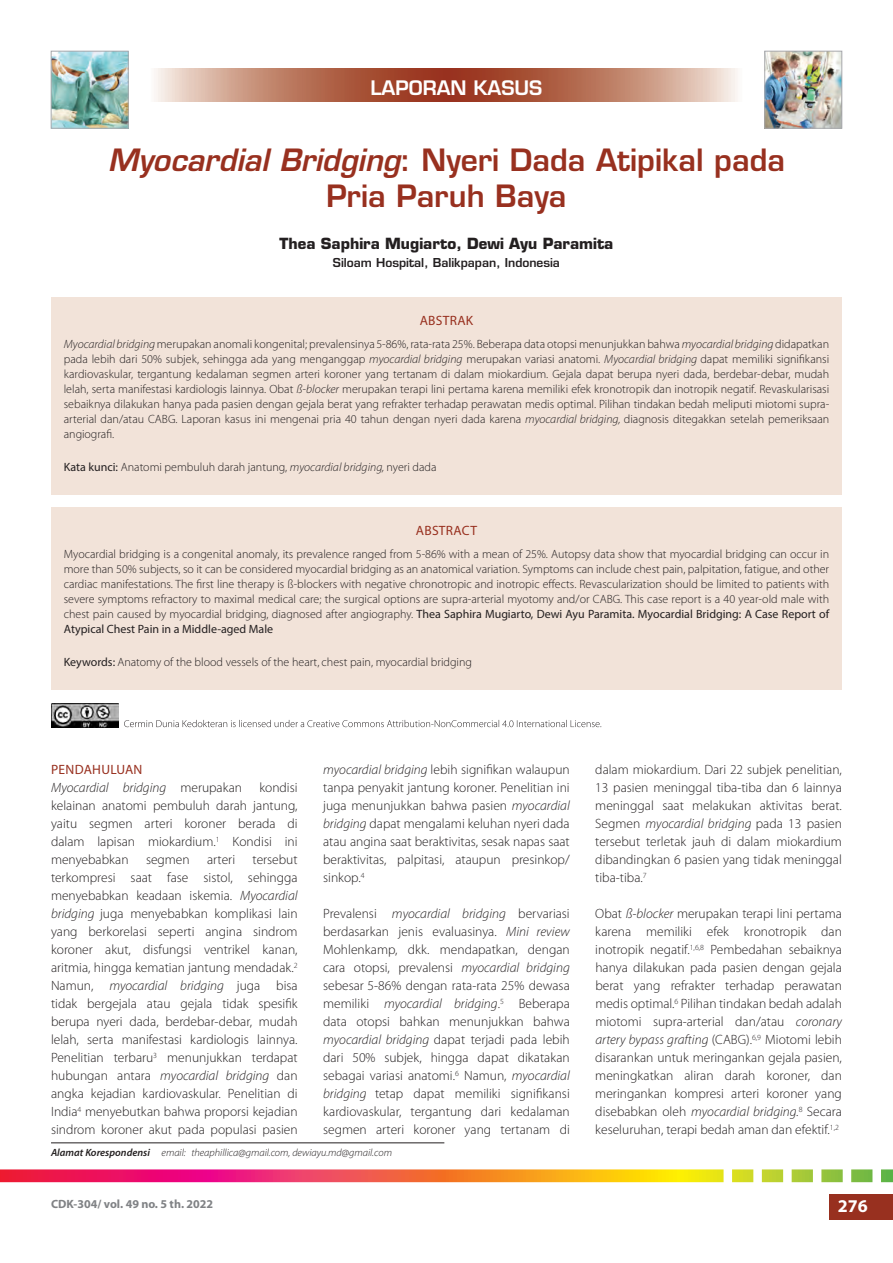
<style>
.page{position:relative;width:893px;height:1263px;background:#fff}
.page>*{position:absolute;margin:0;border:0;box-sizing:border-box;transform-origin:0 0}
.Eurostile_-_H1{font:600 30px/36px "Eurostile LT Std";color:#98301f;text-align:center}
.t1{font:600 19.5px "Eurostile LT Std";color:#fff}
.t2{font:700 18px "Myriad Pro";color:#fff}
.Eurostile_-_H2{font:700 15px "Eurostile LT Std";color:#231f20}
.MP_default{font:300 13.5px/18px "Myriad Pro";color:#231f20;text-align:justify}
.MP_default-2{font:italic 300 13.5px "Myriad Pro";color:#231f20}
.MP_abstrak_H1___colo{font:13.5px "Myriad Pro";letter-spacing:.02em;color:#98301f}
.MP_H1___color{font:13.5px "Myriad Pro";letter-spacing:.02em;color:#98301f}
.MP_abstrak_default{font:300 12px/15px "Myriad Pro";color:#231f20;text-align:justify}
.Eurostile_-_H3_BR{font:600 12px "Eurostile LT Std";color:#231f20}
.t3{font:700 12px "Myriad Pro";color:#808285}
.Korespondensi_H2{font:italic 300 10.5px "Myriad Pro";color:#231f20}
.t4{font:italic 600 10.5px "Myriad Pro";color:#231f20}
.s1{font-style:italic}
.s2{font-weight:400}
.s3{font-style:normal}
.s4{font-weight:300}
</style>
<div class="page">
<div style="left:829px;top:1194px;width:64px;height:26px;background:#98301f"></div>
<svg style="left:0;top:1169px;width:893px;height:13px;background:#e87c50"></svg>
<hr style="left:51px;top:1142px;width:393px;height:1px;background:#231f20">
<img style="left:767px;top:53px;width:73px;height:73px">
<div style="left:765px;top:51px;width:77px;height:77px;border:1px solid #a8a9ad"></div>
<img style="left:53px;top:53px;width:73px;height:73px">
<div style="left:51px;top:51px;width:77px;height:77px;border:1px solid #a8a9ad"></div>
<svg style="left:154px;top:68px;width:292px;height:34px;background:#bd7e68"></svg>
<svg style="left:446px;top:68px;width:292px;height:34px;background:#bd7c67"></svg>
<div style="left:51px;top:297px;width:791px;height:198px;background:#f2e3d9"></div>
<div style="left:51px;top:508px;width:791px;height:182px;background:#f2e3d9"></div>
<svg style="left:124px;top:720px;width:477px;height:7px"></svg>
<img style="left:51px;top:703px;width:68px;height:24px">
<h2 class="t1" style="left:371px;top:76px;width:173px">LAPORAN KASUS</h2>
<p class="Eurostile_-_H1" style="left:108px;top:142px;width:679px"><span class="s1">Myocardial Bridging</span>: Nyeri Dada Atipikal pada<br>Pria Paruh Baya</p>
<p class="Eurostile_-_H2" style="left:280px;top:234px;width:335px">Thea Saphira Mugiarto, Dewi Ayu Paramita</p>
<p class="Eurostile_-_H3_BR" style="left:333px;top:255px;width:229px">Siloam Hospital, Balikpapan, Indonesia</p>
<p class="MP_abstrak_H1___colo" style="left:420px;top:312px;width:55px">ABSTRAK</p>
<p class="MP_abstrak_default" style="left:64px;top:337px;width:767px"><span class="s1">Myocardial bridging</span> merupakan anomali kongenital; prevalensinya 5-86%, rata-rata 25%. Beberapa data otopsi menunjukkan bahwa <span class="s1">myocardial bridging</span> didapatkan pada lebih dari 50% subjek, sehingga ada yang menganggap <span class="s1">myocardial bridging</span> merupakan variasi anatomi. <span class="s1">Myocardial bridging</span> dapat memiliki signifikansi kardiovaskular, tergantung kedalaman segmen arteri koroner yang tertanam di dalam miokardium. Gejala dapat berupa nyeri dada, berdebar-debar, mudah lelah, serta manifestasi kardiologis lainnya. Obat <span class="s1">ß-blocker</span> merupakan terapi lini pertama karena memiliki efek kronotropik dan inotropik negatif. Revaskularisasi sebaiknya dilakukan hanya pada pasien dengan gejala berat yang refrakter terhadap perawatan medis optimal. Pilihan tindakan bedah meliputi miotomi supra&shy;arterial dan/atau CABG. Laporan kasus ini mengenai pria 40 tahun dengan nyeri dada karena <span class="s1">myocardial bridging,</span> diagnosis ditegakkan setelah pemeriksaan angiografi.</p>
<p class="MP_abstrak_default" style="left:64px;top:460px;width:374px"><span class="s2">Kata kunci:</span> Anatomi pembuluh darah jantung, <span class="s1">myocardial bridging,</span> nyeri dada</p>
<p class="MP_abstrak_H1___colo" style="left:416px;top:522px;width:63px">ABSTRACT</p>
<p class="MP_abstrak_default" style="left:64px;top:547px;width:767px">Myocardial bridging is a congenital anomaly, its prevalence ranged from 5-86% with a mean of 25%. Autopsy data show that myocardial bridging can occur in more than 50% subjects, so it can be considered myocardial bridging as an anatomical variation. Symptoms can include chest pain, palpitation, fatigue, and other cardiac manifestations. The first line therapy is ß-blockers with negative chronotropic and inotropic effects. Revascularization should be limited to patients with severe symptoms refractory to maximal medical care; the surgical options are supra-arterial myotomy and/or CABG. This case report is a 40 year-old male with chest pain caused by myocardial bridging, diagnosed after angiography. <span class="s2">Thea Saphira Mugiarto, Dewi Ayu Paramita. Myocardial Bridging: A Case Report of Atypical Chest Pain in a Middle-aged Male</span></p>
<p class="MP_abstrak_default" style="left:64px;top:655px;width:410px"><span class="s2">Keywords:</span> Anatomy of the blood vessels of the heart, chest pain, myocardial bridging</p>
<p class="MP_H1___color" style="left:51px;top:761px;width:93px">PENDAHULUAN</p>
<p class="MP_default-2" style="left:51px;top:779px;width:193px">Myocardial bridging <span class="s3">merupakan</span></p>
<p class="MP_default" style="left:51px;top:779px;width:248px;text-indent:208px">kondisi kelainan anatomi pembuluh darah jantung, yaitu segmen arteri koroner berada di dalam lapisan miokardium.<sup>1</sup> Kondisi ini menyebabkan</p>
<p class="MP_default" style="left:51px;top:851px;width:248px;text-indent:202px">tersebut terkompresi saat fase sistol, sehingga menyebabkan keadaan iskemia. <span class="s1">Myocardial bridging</span> juga menyebabkan komplikasi lain yang berkorelasi seperti angina sindrom koroner akut, disfungsi ventrikel kanan, aritmia, hingga kematian jantung mendadak.<sup>2<br></sup>Namun, <span class="s1">myocardial bridging</span> juga bisa tidak bergejala atau gejala tidak spesifik berupa nyeri dada, berdebar-debar, mudah lelah, serta manifestasi kardiologis lainnya.<br>Penelitian terbaru<sup>3</sup> menunjukkan terdapat hubungan antara <span class="s1">myocardial bridging</span> dan angka kejadian kardiovaskular. Penelitian di India<sup>4</sup> menyebutkan bahwa proporsi kejadian sindrom koroner akut pada populasi pasien</p>
<p class="MP_default" style="left:146px;top:851px;width:45px">segmen</p>
<p class="MP_default" style="left:207px;top:851px;width:29px">arteri</p>
<p class="MP_default" style="left:323px;top:761px;width:248px"><span class="s1">myocardial bridging</span> lebih signifikan walaupun tanpa penyakit jantung koroner. Penelitian ini juga menunjukkan bahwa pasien <span class="s1">myocardial bridging</span> dapat mengalami keluhan nyeri dada atau angina saat beraktivitas, sesak napas saat beraktivitas, palpitasi, ataupun presinkop/ sinkop.<sup>4</sup></p>
<p class="MP_default" style="left:323px;top:905px;width:248px">Prevalensi <span class="s1">myocardial bridging</span> bervariasi berdasarkan jenis evaluasinya. <span class="s1">Mini review </span>Mohlenkamp, dkk. mendapatkan, dengan cara otopsi, prevalensi <span class="s1">myocardial bridging </span>sebesar 5-86% dengan rata-rata 25% dewasa memiliki <span class="s1">myocardial bridging</span>.<sup>5</sup> Beberapa data otopsi bahkan menunjukkan bahwa <span class="s1">myocardial bridging</span> dapat terjadi pada lebih dari 50% subjek, hingga dapat dikatakan sebagai variasi anatomi.<sup>6</sup> Namun, <span class="s1">myocardial bridging</span> tetap dapat memiliki signifikansi kardiovaskular, tergantung dari kedalaman segmen arteri koroner yang tertanam di</p>
<p class="Korespondensi_H2" style="left:191px;top:1146px;width:202px">theaphillica@gmail.com, dewiayu.md@gmail.com</p>
<p class="t4" style="left:51px;top:1145px;width:136px">Alamat Korespondensi <span class="s4">email:</span></p>
<p class="MP_default" style="left:595px;top:761px;width:248px">dalam miokardium. Dari 22 subjek penelitian, 13 pasien meninggal tiba-tiba dan 6 lainnya meninggal saat melakukan aktivitas berat.<br>Segmen <span class="s1">myocardial bridging</span> pada 13 pasien tersebut terletak jauh di dalam miokardium dibandingkan 6 pasien yang tidak meninggal tiba-tiba.<sup>7</sup></p>
<p class="MP_default" style="left:595px;top:905px;width:248px">Obat <span class="s1">ß-blocker</span> merupakan terapi lini pertama karena memiliki efek kronotropik dan inotropik negatif.<sup>1,6,8</sup> Pembedahan sebaiknya hanya dilakukan pada pasien dengan gejala berat yang refrakter terhadap perawatan medis optimal.<sup>6</sup> Pilihan tindakan bedah adalah miotomi supra-arterial dan/atau <span class="s1">coronary artery bypass grafting</span> (CABG).<sup>6,9</sup> Miotomi lebih disarankan untuk meringankan gejala pasien, meningkatkan aliran darah koroner, dan meringankan kompresi arteri koroner yang disebabkan oleh <span class="s1">myocardial bridging.</span><sup>8</sup> Secara keseluruhan, terapi bedah aman dan efektif.<sup>1,2</sup></p>
<p class="t3" style="left:51px;top:1197px;width:164px">CDK-304/ vol. 49 no. 5 th. 2022</p>
<h3 class="t2" style="left:838px;top:1196px;width:31px">276</h3>
</div>
